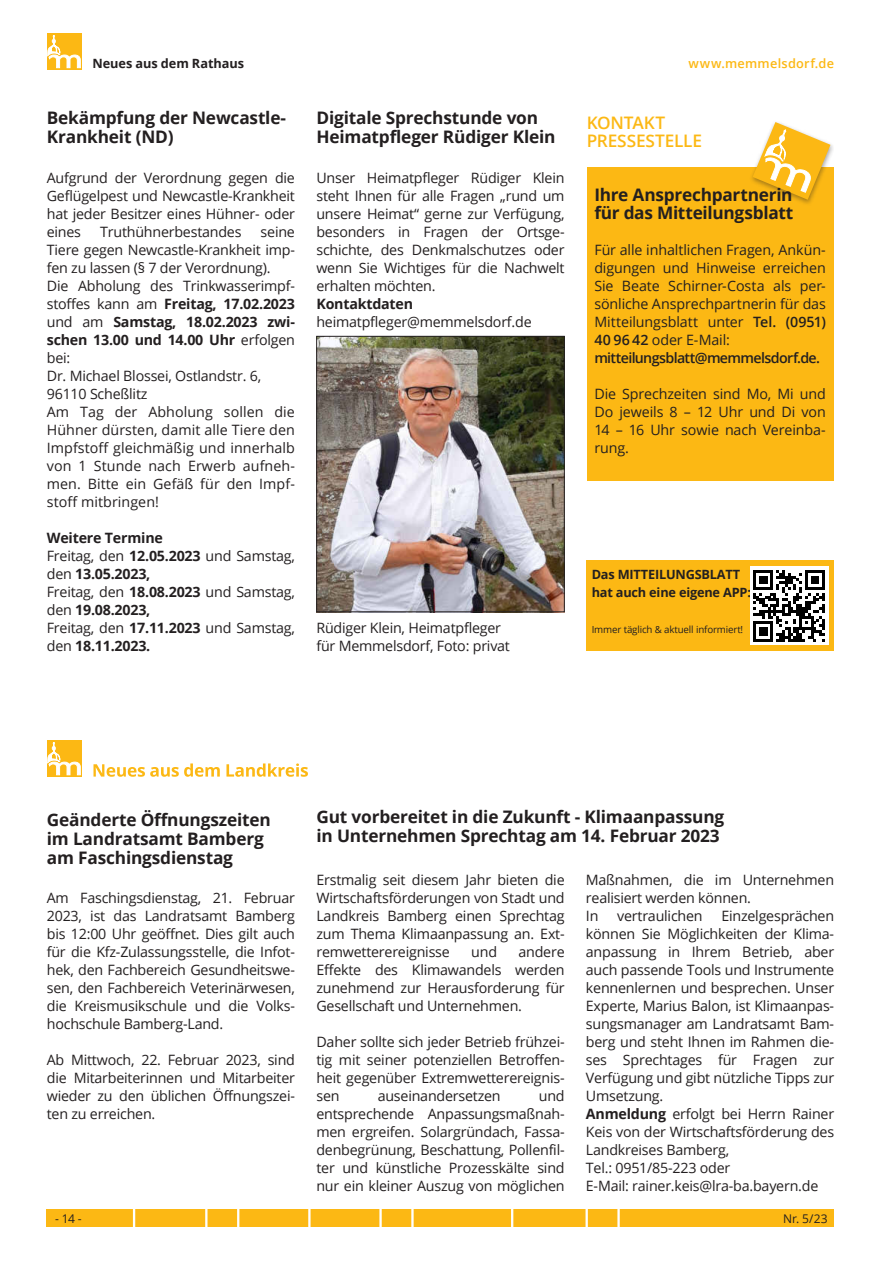
<style>
.page{position:relative;width:881px;height:1263px;background:#fff}
.page>*{position:absolute;margin:0;border:0;box-sizing:border-box;transform-origin:0 0}
.t1{font:700 17.25px/18.9px "Open Sans";letter-spacing:-.01em;color:#231f20}
.t2{font:600 17.25px/18px "Open Sans";letter-spacing:-.01em;color:#fcb814}
.t3{font:14.25px/18px "Open Sans";letter-spacing:-.015em;color:#231f20;text-align:justify}
.t4{font:14.25px/18px "Open Sans";letter-spacing:.005em;color:#231f20}
.t5{font:700 14.25px/18px "Open Sans";letter-spacing:-.015em;color:#231f20}
.t6{font:700 12.75px/18px "Open Sans";letter-spacing:-.015em;color:#231f20}
.t7{font:600 12.75px "Open Sans";letter-spacing:.02em;color:#fcb814}
.t8{font:12px "Open Sans";color:#231f20}
.t9{font:9.75px "Open Sans";letter-spacing:-.015em;color:#231f20}
.s1{font-weight:700}
.s2{font-weight:400}
.s3{font-weight:600}
</style>
<div class="page">
<svg style="left:47px;top:34px;width:34px;height:36px"></svg>
<svg style="left:47px;top:35px;width:33px;height:33px"></svg>
<div style="left:47px;top:1210px;width:786px;height:17px;background:#fcb814"></div>
<svg style="left:133px;top:1210px;width:2px;height:17px"></svg>
<svg style="left:205px;top:1210px;width:2px;height:17px"></svg>
<svg style="left:237px;top:1210px;width:2px;height:17px"></svg>
<svg style="left:308px;top:1210px;width:2px;height:17px"></svg>
<svg style="left:379px;top:1210px;width:2px;height:17px"></svg>
<svg style="left:411px;top:1210px;width:2px;height:17px"></svg>
<svg style="left:511px;top:1210px;width:2px;height:17px"></svg>
<svg style="left:585px;top:1210px;width:2px;height:17px"></svg>
<svg style="left:617px;top:1210px;width:2px;height:17px"></svg>
<img style="left:318px;top:338px;width:244px;height:272px">
<div style="left:316px;top:336px;width:248px;height:276px;border:1px solid #231f20"></div>
<svg style="left:93px;top:763px;width:215px;height:14px"></svg>
<svg style="left:47px;top:741px;width:34px;height:36px"></svg>
<svg style="left:47px;top:742px;width:33px;height:33px"></svg>
<div style="left:586px;top:167px;width:247px;height:314px;background:#fcb814"></div>
<div style="left:748px;top:120px;width:85px;height:86px;background:#231f20;opacity:.41"></div>
<svg style="left:752px;top:122px;width:78px;height:78px"></svg>
<div style="left:586px;top:561px;width:247px;height:90px;background:#fcb814"></div>
<div style="left:749px;top:567px;width:79px;height:78px;background:#fff"></div>
<svg style="left:753px;top:570px;width:71px;height:72px"></svg>
<p class="t6" style="left:92px;top:54px;width:153px">Neues aus dem Rathaus</p>
<p class="t1" style="left:47px;top:108px;width:240px">Bekämpfung der Newcastle-<br>Krankheit (ND)</p>
<p class="t3" style="left:47px;top:168px;width:249px">Aufgrund der Verordnung gegen die Geflügelpest und Newcastle-Krankheit hat jeder Besitzer eines Hühner- oder eines</p>
<p class="t3" style="left:100px;top:222px;width:143px">Truthühnerbestandes</p>
<p class="t4" style="left:47px;top:222px;width:249px;text-indent:214px">seine<br>Tiere gegen Newcastle-Krankheit imp&shy;fen zu lassen (§ 7 der Verordnung).<br>Die Abholung des Trinkwasserimpf&shy;stoffes kann am <span class="s1">Freitag, 17.02.2023 </span>und am <span class="s1">Samstag, 18.02.2023 zwi&shy;schen 13.00 und 14.00 Uhr</span> erfolgen bei:<br>Dr. Michael Blossei, Ostlandstr. 6,<br>96110 Scheßlitz<br>Am Tag der Abholung sollen die<br>Hühner dürsten, damit alle Tiere den<br>Impfstoff gleichmäßig und innerhalb von 1 Stunde nach Erwerb aufneh&shy;men. Bitte ein Gefäß für den Impf&shy;stoff mitbringen!</p>
<p class="t5" style="left:47px;top:528px;width:249px">Weitere Termine<br><span class="s2">Freitag, den</span> 12.05.2023 <span class="s2">und Samstag, den</span> 13.05.2023,<br><span class="s2">Freitag, den</span> 18.08.2023 <span class="s2">und Samstag, den</span> 19.08.2023,<br><span class="s2">Freitag, den</span> 17.11.2023 <span class="s2">und Samstag, den</span> 18.11.2023.</p>
<p class="t1" style="left:316px;top:108px;width:240px">Digitale Sprechstunde von<br>Heimatpfleger Rüdiger Klein</p>
<p class="t3" style="left:316px;top:168px;width:249px">Unser Heimatpfleger Rüdiger Klein steht Ihnen für alle Fragen „rund um unsere Heimat“ gerne zur Verfügung, besonders in Fragen der Ortsge&shy;schichte, des Denkmalschutzes oder wenn Sie Wichtiges für die Nachwelt erhalten möchten.</p>
<p class="t5" style="left:316px;top:294px;width:98px">Kontaktdaten</p>
<p class="t3" style="left:316px;top:312px;width:217px">heimatpfleger@memmelsdorf.de</p>
<p class="t3" style="left:316px;top:618px;width:195px">Rüdiger Klein, Heimatpfleger für Memmelsdorf, Foto: privat</p>
<p class="t7" style="left:688px;top:55px;width:147px">www.memmelsdorf.de</p>
<p class="t2" style="left:586px;top:113px;width:117px">KONTAKT<br>PRESSESTELLE</p>
<p class="t1" style="left:594px;top:185px;width:200px;line-height:18px">Ihre Ansprechpartnerin für das Mitteilungsblatt</p>
<p class="t3" style="left:594px;top:240px;width:233px;text-align:left">Für alle inhaltlichen Fragen, Ankün&shy;digungen und Hinweise erreichen Sie Beate Schirner-Costa als per&shy;sönliche Ansprechpartnerin für das Mitteilungsblatt unter <span class="s3">Tel. (0951)<br>40 96 42</span> oder E-Mail: <span class="s3">mitteilungsblatt@memmelsdorf.de.</span></p>
<p class="t3" style="left:594px;top:384px;width:233px">Die Sprechzeiten sind Mo, Mi und Do jeweils 8 – 12 Uhr und Di von 14 – 16 Uhr sowie nach Vereinba&shy;rung.</p>
<p class="t6" style="left:591px;top:565px;width:161px">Das MITTEILUNGSBLATT hat auch eine eigene APP:</p>
<p class="t9" style="left:591px;top:622px;width:153px">Immer täglich &amp; aktuell informiert!</p>
<p class="t1" style="left:47px;top:810px;width:225px">Geänderte Öffnungszeiten im Landratsamt Bamberg am Faschingsdienstag</p>
<p class="t3" style="left:47px;top:888px;width:249px">Am Faschingsdienstag, 21. Februar 2023, ist das Landratsamt Bamberg bis 12:00 Uhr geöffnet. Dies gilt auch für die Kfz-Zulassungsstelle, die Infot&shy;hek, den Fachbereich Gesundheitswe&shy;sen, den Fachbereich Veterinärwesen, die Kreismusikschule und die Volks&shy;hochschule Bamberg-Land.</p>
<p class="t3" style="left:47px;top:1050px;width:249px">Ab Mittwoch, 22. Februar 2023, sind die Mitarbeiterinnen und Mitarbeiter wieder zu den üblichen Öffnungszei&shy;ten zu erreichen.</p>
<p class="t1" style="left:316px;top:807px;width:409px">Gut vorbereitet in die Zukunft - Klimaanpassung in Unternehmen Sprechtag am 14. Februar 2023</p>
<p class="t3" style="left:316px;top:870px;width:250px">Erstmalig seit diesem Jahr bieten die Wirtschaftsförderungen von Stadt und Landkreis Bamberg einen Sprechtag zum Thema Klimaanpassung an. Ext&shy;remwetterereignisse</p>
<p class="t3" style="left:585px;top:870px;width:250px;text-align:left">Maßnahmen, die im Unternehmen realisiert werden können.<br>In</p>
<p class="t3" style="left:585px;top:906px;width:250px;text-align:left;text-indent:135px">Einzelgesprächen können Sie Möglichkeiten der Klima&shy;anpassung in Ihrem Betrieb, aber auch passende Tools und Instrumente kennenlernen und besprechen. Unser<br>Experte, Marius Balon, ist Klimaanpas&shy;sungsmanager am Landratsamt Bam&shy;berg und steht Ihnen im Rahmen die&shy;ses Sprechtages für Fragen zur<br>Verfügung und gibt nützliche Tipps zur<br>Umsetzung.<br><span class="s1">Anmeldung</span> erfolgt bei Herrn Rainer<br>Keis von der Wirtschaftsförderung des<br>Landkreises Bamberg,<br>Tel.: 0951/85-223 oder<br>E-Mail: rainer.keis@lra-ba.bayern.de</p>
<p class="t3" style="left:617px;top:906px;width:87px">vertraulichen</p>
<p class="t3" style="left:316px;top:942px;width:250px;text-indent:202px">andere Effekte des Klimawandels werden zunehmend zur Herausforderung für Gesellschaft und Unternehmen.</p>
<p class="t3" style="left:316px;top:1032px;width:250px">Daher sollte sich jeder Betrieb frühzei&shy;tig mit seiner potenziellen Betroffen&shy;heit gegenüber Extremwetterereignis&shy;sen</p>
<p class="t3" style="left:471px;top:942px;width:27px">und</p>
<p class="t3" style="left:316px;top:1086px;width:250px;text-indent:222px">und entsprechende Anpassungsmaßnah&shy;men ergreifen. Solargründach, Fassa&shy;denbegrünung, Beschattung, Pollenfil&shy;ter und künstliche Prozesskälte sind nur ein kleiner Auszug von möglichen</p>
<p class="t3" style="left:377px;top:1086px;width:124px">auseinandersetzen</p>
<p class="t8" style="left:55px;top:1211px;width:28px">- 14 -</p>
<p class="t8" style="left:783px;top:1211px;width:46px">Nr. 5/23</p>
</div>
